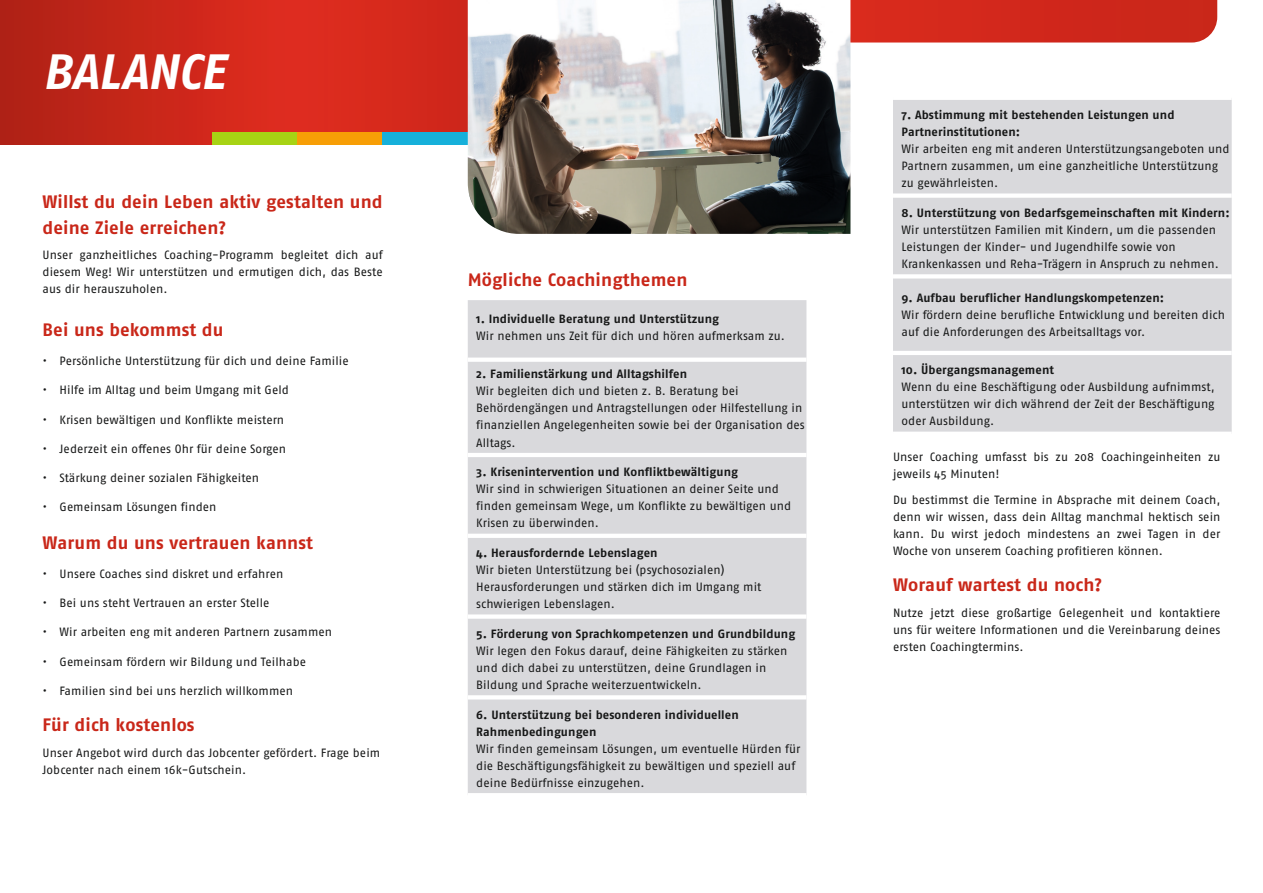
<style>
.page{position:relative;width:1263px;height:893px;background:#fff}
.page>*{position:absolute;margin:0;border:0;box-sizing:border-box;transform-origin:0 0}
.Headline_1_Innenseiten_Flyer{font:italic 700 49.5px "Fago No";letter-spacing:-.01em;color:#fff}
.Headline_2_Innenseiten_Flyer{font:700 18px/25.5px "Fago No";letter-spacing:.005em;color:#c92719}
.Copy_Flyer{font:12px/17px "Fago No";color:#171818}
.Headline_2_Innenseiten_Flyer-2{font:12px/17px "Fago No";color:#171818;text-align:justify}
.Copy_Flyer-2{font:700 12px/17px "Fago No";letter-spacing:.005em;color:#171818}
</style>
<div class="page">
<div style="left:893px;top:100px;width:339px;height:332px;background:#d9d9dc"></div>
<div style="left:893px;top:193px;width:339px;height:5px;background:#fff"></div>
<div style="left:893px;top:274px;width:339px;height:5px;background:#fff"></div>
<hr style="left:893px;top:351px;width:339px;height:4px;background:#fff">
<svg style="left:850px;top:0;width:367px;height:43px;background:#d22c20"></svg>
<svg style="left:0;top:0;width:468px;height:145px;background:#cc271a"></svg>
<div style="left:468px;top:300px;width:338px;height:493px;background:#d9d9dc"></div>
<hr style="left:468px;top:358px;width:338px;height:4px;background:#fff">
<hr style="left:468px;top:453px;width:338px;height:4px;background:#fff">
<hr style="left:468px;top:534px;width:338px;height:4px;background:#fff">
<div style="left:468px;top:614px;width:338px;height:5px;background:#fff"></div>
<hr style="left:468px;top:695px;width:338px;height:4px;background:#fff">
<div style="left:213px;top:132px;width:85px;height:13px;background:#a7d314"></div>
<div style="left:298px;top:132px;width:85px;height:13px;background:#f79e06"></div>
<div style="left:383px;top:132px;width:85px;height:13px;background:#16b0da"></div>
<img style="left:468px;top:0;width:382px;height:234px">
<p class="Headline_1_Innenseiten_Flyer" style="left:43px;top:43px;width:184px">BALANCE</p>
<p class="Headline_2_Innenseiten_Flyer" style="left:43px;top:189px;width:342px">Willst du dein Leben aktiv gestalten und deine Ziele erreichen?</p>
<p class="Copy_Flyer" style="left:43px;top:247px;width:342px;text-align:justify">Unser ganzheitliches Coaching-Programm begleitet dich auf diesem Weg! Wir unterstützen und ermutigen dich, das Beste aus dir herauszuholen.</p>
<p class="Headline_2_Innenseiten_Flyer" style="left:43px;top:317px;width:183px">Bei uns bekommst du</p>
<p class="Headline_2_Innenseiten_Flyer-2" style="left:43px;top:352px;width:308px">• Persönliche Unterstützung für dich und deine Familie</p>
<p class="Headline_2_Innenseiten_Flyer-2" style="left:43px;top:382px;width:248px">• Hilfe im Alltag und beim Umgang mit Geld</p>
<p class="Headline_2_Innenseiten_Flyer-2" style="left:43px;top:411px;width:243px">• Krisen bewältigen und Konflikte meistern</p>
<p class="Headline_2_Innenseiten_Flyer-2" style="left:43px;top:440px;width:245px">• Jederzeit ein offenes Ohr für deine Sorgen</p>
<p class="Headline_2_Innenseiten_Flyer-2" style="left:43px;top:469px;width:218px">• Stärkung deiner sozialen Fähigkeiten</p>
<p class="Headline_2_Innenseiten_Flyer-2" style="left:43px;top:499px;width:175px">• Gemeinsam Lösungen finden</p>
<p class="Headline_2_Innenseiten_Flyer" style="left:43px;top:529px;width:272px">Warum du uns vertrauen kannst</p>
<p class="Headline_2_Innenseiten_Flyer-2" style="left:43px;top:565px;width:242px">• Unsere Coaches sind diskret und erfahren</p>
<p class="Headline_2_Innenseiten_Flyer-2" style="left:43px;top:594px;width:228px">• Bei uns steht Vertrauen an erster Stelle</p>
<p class="Headline_2_Innenseiten_Flyer-2" style="left:43px;top:624px;width:291px">• Wir arbeiten eng mit anderen Partnern zusammen</p>
<p class="Headline_2_Innenseiten_Flyer-2" style="left:43px;top:653px;width:265px">• Gemeinsam fördern wir Bildung und Teilhabe</p>
<p class="Headline_2_Innenseiten_Flyer-2" style="left:43px;top:682px;width:252px">• Familien sind bei uns herzlich willkommen</p>
<p class="Headline_2_Innenseiten_Flyer" style="left:43px;top:712px;width:154px">Für dich kostenlos</p>
<p class="Copy_Flyer" style="left:43px;top:744px;width:339px">Unser Angebot wird durch das Jobcenter gefördert. Frage beim<br>Jobcenter nach einem 16k-Gutschein.</p>
<p class="Headline_2_Innenseiten_Flyer" style="left:468px;top:266px;width:221px">Mögliche Coachingthemen</p>
<p class="Copy_Flyer-2" style="left:476px;top:310px;width:244px">1. Individuelle Beratung und Unterstützung</p>
<p class="Copy_Flyer" style="left:476px;top:327px;width:310px">Wir nehmen uns Zeit für dich und hören aufmerksam zu.</p>
<p class="Copy_Flyer-2" style="left:476px;top:366px;width:212px">2. Familienstärkung und Alltagshilfen</p>
<p class="Copy_Flyer" style="left:476px;top:383px;width:330px">Wir begleiten dich und bieten z. B. Beratung bei Behördengängen und Antragstellungen oder Hilfestellung in finanziellen Angelegenheiten sowie bei der Organisation des Alltags.</p>
<p class="Copy_Flyer-2" style="left:476px;top:463px;width:263px">3. Krisenintervention und Konfliktbewältigung</p>
<p class="Copy_Flyer" style="left:476px;top:480px;width:316px">Wir sind in schwierigen Situationen an deiner Seite und finden gemeinsam Wege, um Konflikte zu bewältigen und<br>Krisen zu überwinden.</p>
<p class="Copy_Flyer-2" style="left:476px;top:544px;width:183px">4. Herausfordernde Lebenslagen</p>
<p class="Copy_Flyer" style="left:476px;top:561px;width:287px">Wir bieten Unterstützung bei (psychosozialen)<br>Herausforderungen und stärken dich im Umgang mit schwierigen Lebenslagen.</p>
<p class="Copy_Flyer-2" style="left:476px;top:625px;width:321px">5. Förderung von Sprachkompetenzen und Grundbildung</p>
<p class="Copy_Flyer" style="left:476px;top:642px;width:313px">Wir legen den Fokus darauf, deine Fähigkeiten zu stärken und dich dabei zu unterstützen, deine Grundlagen in<br>Bildung und Sprache weiterzuentwickeln.</p>
<p class="Copy_Flyer-2" style="left:476px;top:706px;width:264px">6. Unterstützung bei besonderen individuellen<br>Rahmenbedingungen</p>
<p class="Copy_Flyer" style="left:476px;top:740px;width:326px">Wir finden gemeinsam Lösungen, um eventuelle Hürden für die Beschäftigungsfähigkeit zu bewältigen und speziell auf deine Bedürfnisse einzugehen.</p>
<p class="Copy_Flyer-2" style="left:901px;top:106px;width:274px">7. Abstimmung mit bestehenden Leistungen und<br>Partnerinstitutionen:</p>
<p class="Copy_Flyer" style="left:901px;top:140px;width:330px">Wir arbeiten eng mit anderen Unterstützungsangeboten und<br>Partnern zusammen, um eine ganzheitliche Unterstützung zu gewährleisten.</p>
<p class="Copy_Flyer-2" style="left:901px;top:204px;width:330px">8. Unterstützung von Bedarfsgemeinschaften mit Kindern:</p>
<p class="Copy_Flyer" style="left:901px;top:221px;width:319px">Wir unterstützen Familien mit Kindern, um die passenden<br>Leistungen der Kinder- und Jugendhilfe sowie von<br>Krankenkassen und Reha-Trägern in Anspruch zu nehmen.</p>
<p class="Copy_Flyer-2" style="left:901px;top:289px;width:264px">9. Aufbau beruflicher Handlungskompetenzen:</p>
<p class="Copy_Flyer" style="left:901px;top:306px;width:325px">Wir fördern deine berufliche Entwicklung und bereiten dich auf die Anforderungen des Arbeitsalltags vor.</p>
<p class="Copy_Flyer-2" style="left:901px;top:361px;width:154px">10. Übergangsmanagement</p>
<p class="Copy_Flyer" style="left:901px;top:378px;width:315px;text-align:justify">Wenn du eine Beschäftigung oder Ausbildung aufnimmst, unterstützen wir dich während der Zeit der Beschäftigung oder Ausbildung.</p>
<p class="Headline_2_Innenseiten_Flyer-2" style="left:893px;top:449px;width:329px">Unser Coaching umfasst bis zu 208 Coachingeinheiten zu jeweils 45 Minuten!</p>
<p class="Headline_2_Innenseiten_Flyer-2" style="left:893px;top:491px;width:329px">Du bestimmst die Termine in Absprache mit deinem Coach, denn wir wissen, dass dein Alltag manchmal hektisch sein kann. Du wirst jedoch mindestens an zwei Tagen in der Woche von unserem Coaching profitieren können.</p>
<p class="Headline_2_Innenseiten_Flyer" style="left:893px;top:572px;width:211px">Worauf wartest du noch?</p>
<p class="Headline_2_Innenseiten_Flyer-2" style="left:893px;top:604px;width:329px">Nutze jetzt diese großartige Gelegenheit und kontaktiere uns für weitere Informationen und die Vereinbarung deines ersten Coachingtermins.</p>
</div>
